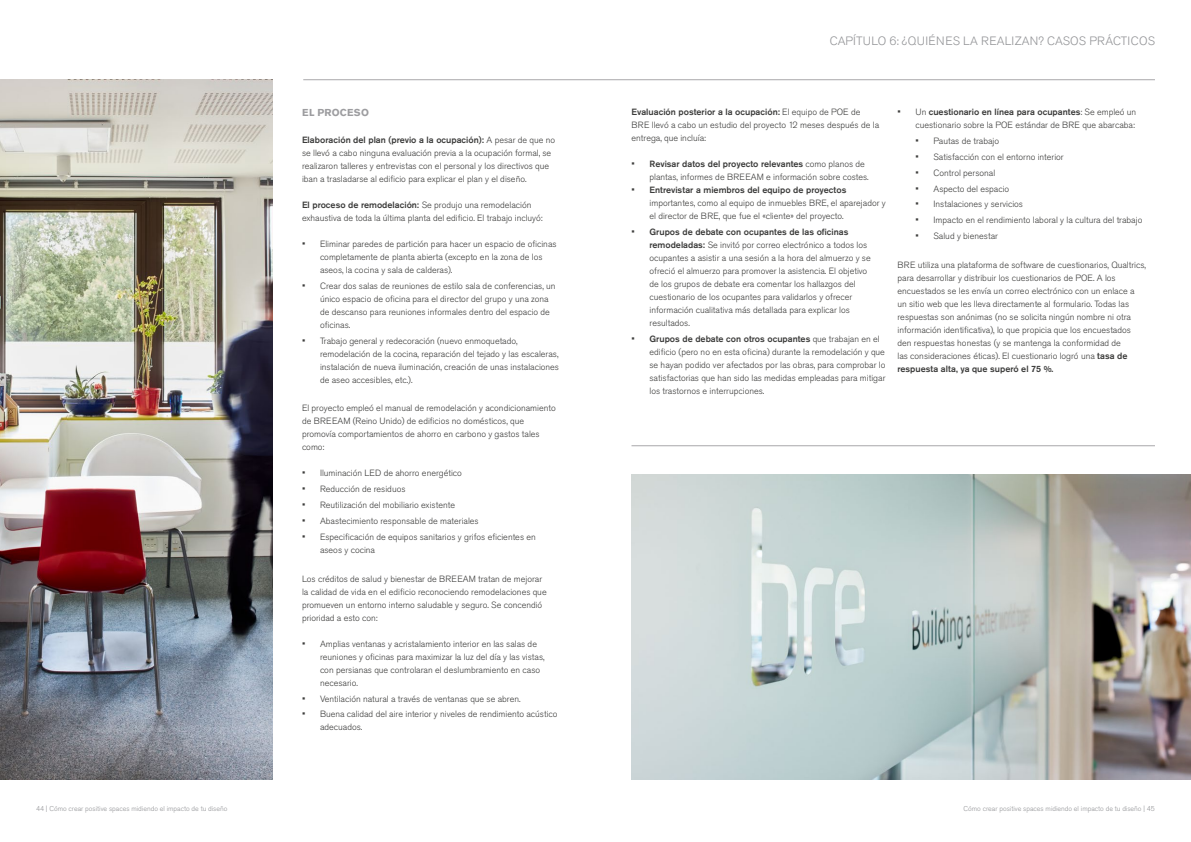
<style>
.page{position:relative;width:1191px;height:842px;background:#fff}
.page>*{position:absolute;margin:0;border:0;box-sizing:border-box;transform-origin:0 0}
.t1{font:300 12px "Akzidenz Grotesk Pro";letter-spacing:.01em;color:#939497}
.t2{font:700 10px "Akzidenz Grotesk Pro";letter-spacing:.03em;color:#9d9da0}
.t3{font:300 9px/13px "Akzidenz Grotesk Pro";color:#3c3c3b}
.t4{font:300 7px "Akzidenz Grotesk Pro";color:#939497}
.s1{font-weight:500}
.s2{font-size:10px}
</style>
<div class="page">
<img style="left:0;top:79px;width:272px;height:701px">
<img style="left:631px;top:474px;width:560px;height:306px">
<hr style="left:303px;top:79px;width:852px;height:1px;background:#a8a7aa">
<hr style="left:631px;top:445px;width:524px;height:1px;background:#a8a7aa">
<p class="t2" style="left:302px;top:106px;width:69px">EL PROCESO</p>
<p class="t3" style="left:302px;top:133px;width:255px"><span class="s1">Elaboración del plan (previo a la ocupación):</span> A pesar de que no se llevó a cabo ninguna evaluación previa a la ocupación formal, se realizaron talleres y entrevistas con el personal y los directivos que iban a trasladarse al edificio para explicar el plan y el diseño.</p>
<p class="t3" style="left:302px;top:198px;width:242px"><span class="s1">El proceso de remodelación:</span> Se produjo una remodelación exhaustiva de toda la última planta del edificio. El trabajo incluyó:</p>
<p class="t3" style="left:320px;top:237px;width:238px;text-indent:-18px"><span class="s2">•</span> Eliminar paredes de partición para hacer un espacio de oficinas completamente de planta abierta (excepto en la zona de los aseos, la cocina y sala de calderas).</p>
<p class="t3" style="left:320px;top:279px;width:237px;text-indent:-18px"><span class="s2">•</span> Crear dos salas de reuniones de estilo sala de conferencias, un único espacio de oficina para el director del grupo y una zona de descanso para reuniones informales dentro del espacio de oficinas.</p>
<p class="t3" style="left:320px;top:334px;width:241px;text-indent:-18px"><span class="s2">•</span> Trabajo general y redecoración (nuevo enmoquetado, remodelación de la cocina, reparación del tejado y las escaleras, instalación de nueva iluminación, creación de unas instalaciones de aseo accesibles, etc.).</p>
<p class="t3" style="left:302px;top:402px;width:255px">El proyecto empleó el manual de remodelación y acondicionamiento de BREEAM (Reino Unido) de edificios no domésticos, que promovía comportamientos de ahorro en carbono y gastos tales como:</p>
<p class="t3" style="left:302px;top:467px;width:161px"><span class="s2">•</span> Iluminación LED de ahorro energético</p>
<p class="t3" style="left:302px;top:483px;width:105px"><span class="s2">•</span> Reducción de residuos</p>
<p class="t3" style="left:302px;top:498px;width:155px"><span class="s2">•</span> Reutilización del mobiliario existente</p>
<p class="t3" style="left:302px;top:514px;width:178px"><span class="s2">•</span> Abastecimiento responsable de materiales</p>
<p class="t3" style="left:320px;top:530px;width:217px;text-indent:-18px"><span class="s2">•</span> Especificación de equipos sanitarios y grifos eficientes en aseos y cocina</p>
<p class="t3" style="left:302px;top:572px;width:246px">Los créditos de salud y bienestar de BREEAM tratan de mejorar la calidad de vida en el edificio reconociendo remodelaciones que promueven un entorno interno saludable y seguro. Se concendió prioridad a esto con:</p>
<p class="t3" style="left:320px;top:637px;width:226px;text-indent:-18px"><span class="s2">•</span> Amplias ventanas y acristalamiento interior en las salas de reuniones y oficinas para maximizar la luz del día y las vistas, con persianas que controlaran el deslumbramiento en caso necesario.</p>
<p class="t3" style="left:302px;top:692px;width:220px"><span class="s2">•</span> Ventilación natural a través de ventanas que se abren.</p>
<p class="t3" style="left:320px;top:708px;width:239px;text-indent:-18px"><span class="s2">•</span> Buena calidad del aire interior y niveles de rendimiento acústico adecuados.</p>
<h1 class="t1" style="left:830px;top:33px;width:326px">CAPÍTULO 6: ¿QUIÉNES LA REALIZAN? CASOS PRÁCTICOS</h1>
<p class="t3" style="left:631px;top:106px;width:249px"><span class="s1">Evaluación posterior a la ocupación:</span> El equipo de POE de<br>BRE llevó a cabo un estudio del proyecto 12 meses después de la entrega, que incluía:</p>
<p class="t3" style="left:649px;top:158px;width:221px;text-indent:-18px"><span class="s2">•</span> <span class="s1">Revisar datos del proyecto relevantes</span> como planos de plantas, informes de BREEAM e información sobre costes.</p>
<p class="t3" style="left:649px;top:184px;width:238px;text-indent:-18px"><span class="s2">•</span> <span class="s1">Entrevistar a miembros del equipo de proyectos </span>importantes, como al equipo de inmuebles BRE, el aparejador y el director de BRE, que fue el «cliente» del proyecto.</p>
<p class="t3" style="left:649px;top:225px;width:223px;text-indent:-18px"><span class="s2">•</span> <span class="s1">Grupos de debate con ocupantes de las oficinas remodeladas:</span> Se invitó por correo electrónico a todos los ocupantes a asistir a una sesión a la hora del almuerzo y se ofreció el almuerzo para promover la asistencia. El objetivo de los grupos de debate era comentar los hallazgos del cuestionario de los ocupantes para validarlos y ofrecer información cualitativa más detallada para explicar los resultados.</p>
<p class="t3" style="left:649px;top:332px;width:237px;text-indent:-18px"><span class="s2">•</span> <span class="s1">Grupos de debate con otros ocupantes</span> que trabajan en el edificio (pero no en esta oficina) durante la remodelación y que se hayan podido ver afectados por las obras, para comprobar lo satisfactorias que han sido las medidas empleadas para mitigar los trastornos e interrupciones.</p>
<p class="t3" style="left:897px;top:106px;width:240px;text-align:right"><span class="s2">•</span> Un <span class="s1">cuestionario en línea para ocupantes</span>: Se empleó un cuestionario sobre la POE estándar de BRE que abarcaba:</p>
<p class="t3" style="left:915px;top:134px;width:85px"><span class="s2">•</span> Pautas de trabajo</p>
<p class="t3" style="left:915px;top:150px;width:150px"><span class="s2">•</span> Satisfacción con el entorno interior</p>
<p class="t3" style="left:915px;top:166px;width:81px"><span class="s2">•</span> Control personal</p>
<p class="t3" style="left:915px;top:182px;width:95px"><span class="s2">•</span> Aspecto del espacio</p>
<p class="t3" style="left:915px;top:198px;width:109px"><span class="s2">•</span> Instalaciones y servicios</p>
<p class="t3" style="left:915px;top:214px;width:228px"><span class="s2">•</span> Impacto en el rendimiento laboral y la cultura del trabajo</p>
<p class="t3" style="left:915px;top:229px;width:84px"><span class="s2">•</span> Salud y bienestar</p>
<p class="t3" style="left:897px;top:258px;width:250px">BRE utiliza una plataforma de software de cuestionarios, Qualtrics, para desarrollar y distribuir los cuestionarios de POE. A los encuestados se les envía un correo electrónico con un enlace a un sitio web que les lleva directamente al formulario. Todas las respuestas son anónimas (no se solicita ningún nombre ni otra información identificativa), lo que propicia que los encuestados den respuestas honestas (y se mantenga la conformidad de<br>las consideraciones éticas). El cuestionario logró una <span class="s1">tasa de respuesta alta, ya que superó el 75 %.</span></p>
<p class="t4" style="left:36px;top:804px;width:193px">44 | Cómo crear positive spaces midiendo el impacto de tu diseño</p>
<p class="t4" style="left:963px;top:804px;width:193px">Cómo crear positive spaces midiendo el impacto de tu diseño | 45</p>
</div>
